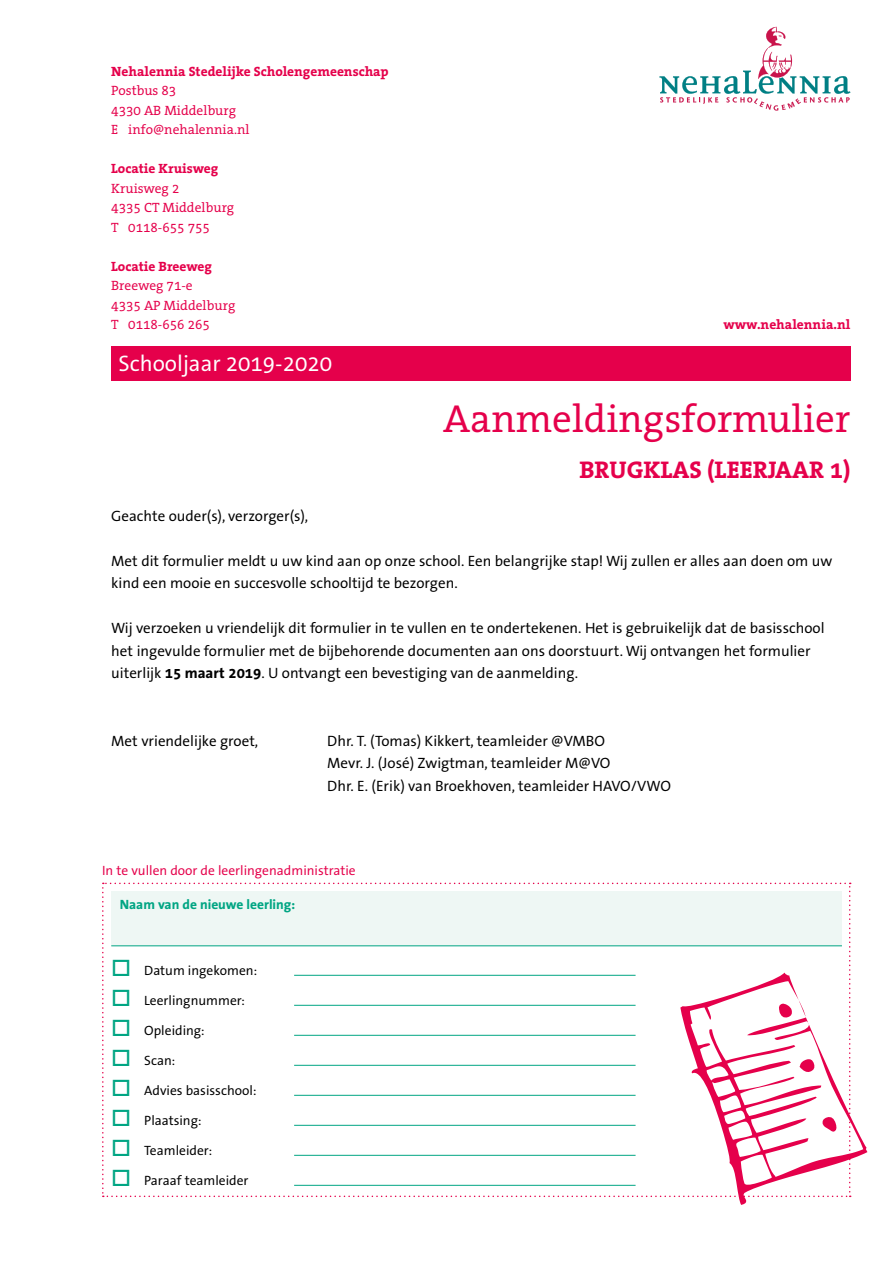
<style>
.page{position:relative;width:893px;height:1263px;background:#fff}
.page>*{position:absolute;margin:0;border:0;box-sizing:border-box;transform-origin:0 0}
.t1{font:39.3px "The Serif Office";color:#e5004b}
.t2{font:700 24.3px "The Serif Office";color:#e5004b}
.t3{font:22.5px "The Sans Office";color:#fff}
.t4{font:15px/22.5px "The Sans Office";color:#000}
.t5{font:13.5px/19.5px "The Serif Office";color:#e5004b}
.t6{font:13.5px "The Sans Office";color:#000}
.t7{font:700 13.5px "The Serif Office";color:#e5004b}
.t8{font:13.5px "The Sans Office";color:#e5004b}
.t9{font:700 13.5px "The Sans Office";color:#00a583}
.s1{font-weight:700}
.s2{color:#00a583}
</style>
<div class="page">
<svg style="left:102px;top:883px;width:765px;height:322px"></svg>
<div style="left:111px;top:891px;width:731px;height:54px;background:#eef7f4"></div>
<hr style="left:111px;top:945px;width:731px;height:1px;background:#00a583">
<div style="left:111px;top:346px;width:739px;height:34px;background:#e5004b"></div>
<svg style="left:659px;top:27px;width:191px;height:84px"></svg>
<hr style="left:294px;top:975px;width:342px;height:1px;background:#00a583">
<hr style="left:294px;top:1005px;width:342px;height:1px;background:#00a583">
<hr style="left:294px;top:1035px;width:342px;height:1px;background:#00a583">
<hr style="left:294px;top:1065px;width:342px;height:1px;background:#00a583">
<hr style="left:294px;top:1095px;width:342px;height:1px;background:#00a583">
<hr style="left:294px;top:1125px;width:342px;height:1px;background:#00a583">
<hr style="left:294px;top:1155px;width:342px;height:1px;background:#00a583">
<hr style="left:294px;top:1185px;width:342px;height:1px;background:#00a583">
<p class="t7" style="left:111px;top:63px;width:279px">Nehalennia Stedelijke Scholengemeenschap</p>
<p class="t5" style="left:111px;top:81px;width:140px">Postbus 83<br>4330 AB Middelburg<br>E info@nehalennia.nl</p>
<p class="t7" style="left:111px;top:161px;width:109px">Locatie Kruisweg</p>
<p class="t5" style="left:111px;top:179px;width:125px">Kruisweg 2<br>4335 CT Middelburg<br>T 0118-655 755</p>
<p class="t7" style="left:111px;top:258px;width:102px">Locatie Breeweg</p>
<p class="t5" style="left:111px;top:276px;width:126px">Breeweg 71-e<br>4335 AP Middelburg<br>T 0118-656 265</p>
<h3 class="t3" style="left:118px;top:351px;width:215px">Schooljaar 2019-2020</h3>
<p class="t7" style="left:723px;top:317px;width:128px">www.nehalennia.nl</p>
<h1 class="t1" style="left:443px;top:397px;width:409px">Aanmeldingsformulier</h1>
<h2 class="t2" style="left:579px;top:456px;width:272px">BRUGKLAS (LEERJAAR 1)</h2>
<p class="t4" style="left:111px;top:505px;width:199px">Geachte ouder(s), verzorger(s),</p>
<p class="t4" style="left:111px;top:550px;width:722px">Met dit formulier meldt u uw kind aan op onze school. Een belangrijke stap! Wij zullen er alles aan doen om uw kind een mooie en succesvolle schooltijd te bezorgen.</p>
<p class="t4" style="left:111px;top:617px;width:715px">Wij verzoeken u vriendelijk dit formulier in te vullen en te ondertekenen. Het is gebruikelijk dat de basisschool het ingevulde formulier met de bijbehorende documenten aan ons doorstuurt. Wij ontvangen het formulier uiterlijk <span class="s1">15 maart 2019</span>. U ontvangt een bevestiging van de aanmelding.</p>
<p class="t4" style="left:111px;top:730px;width:149px">Met vriendelijke groet,</p>
<p class="t4" style="left:327px;top:730px;width:345px">Dhr. T. (Tomas) Kikkert, teamleider @VMBO<br>Mevr. J. (José) Zwigtman, teamleider M@VO<br>Dhr. E. (Erik) van Broekhoven, teamleider HAVO/VWO</p>
<p class="t8" style="left:102px;top:863px;width:255px">In te vullen door de leerlingenadministratie</p>
<p class="t9" style="left:120px;top:896px;width:177px">Naam van de nieuwe leerling:</p>
<p class="t6" style="left:111px;top:963px;width:147px"><span class="s2">□</span> Datum ingekomen:</p>
<p class="t6" style="left:111px;top:993px;width:135px"><span class="s2">□</span> Leerlingnummer:</p>
<p class="t6" style="left:111px;top:1023px;width:95px"><span class="s2">□</span> Opleiding:</p>
<p class="t6" style="left:111px;top:1053px;width:66px"><span class="s2">□</span> Scan:</p>
<p class="t6" style="left:111px;top:1083px;width:147px"><span class="s2">□</span> Advies basisschool:</p>
<p class="t6" style="left:111px;top:1113px;width:92px"><span class="s2">□</span> Plaatsing:</p>
<p class="t6" style="left:111px;top:1143px;width:102px"><span class="s2">□</span> Teamleider:</p>
<p class="t6" style="left:111px;top:1173px;width:139px"><span class="s2">□</span> Paraaf teamleider</p>
</div>
